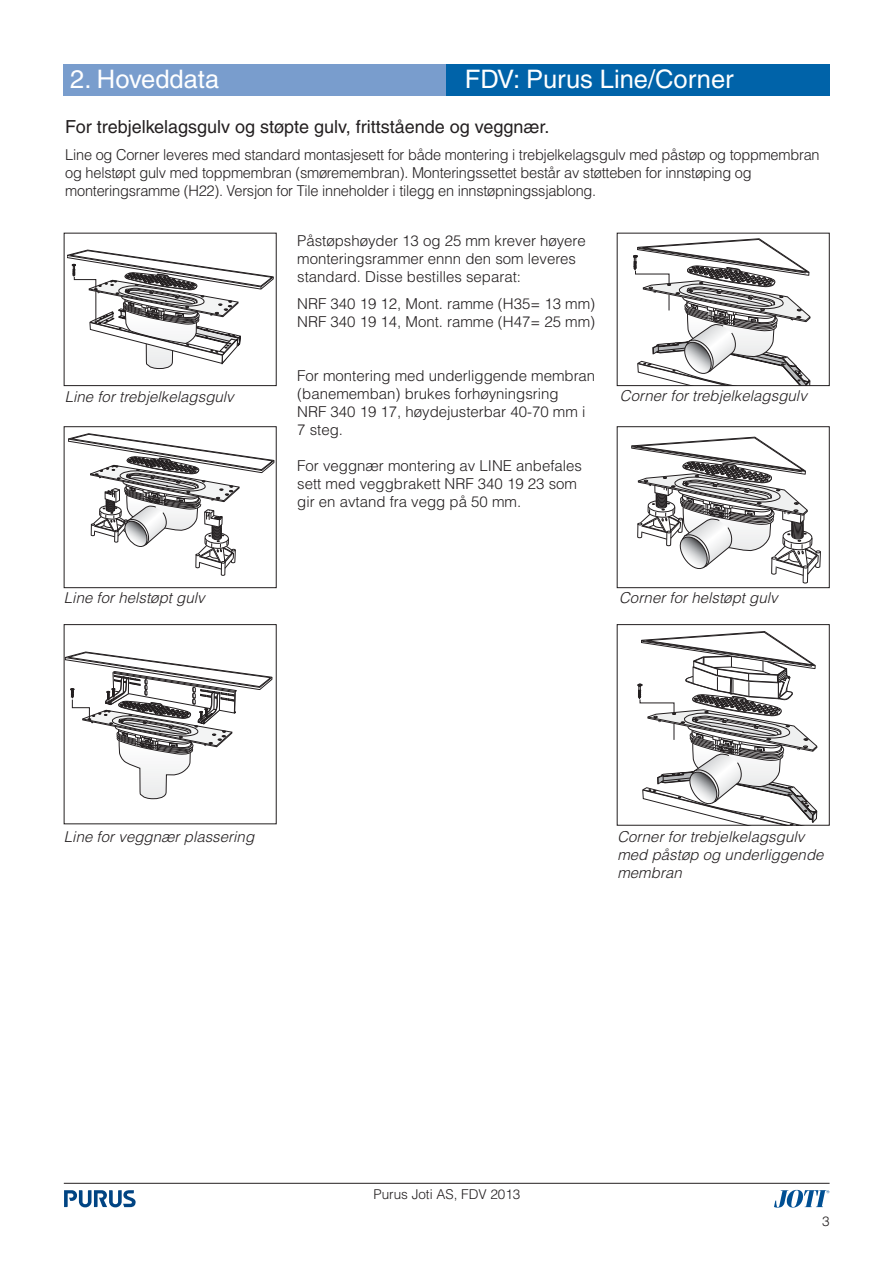
<style>
.page{position:relative;width:893px;height:1263px;background:#fff}
.page>*{position:absolute;margin:0;border:0;box-sizing:border-box;transform-origin:0 0}
.t1{font:25.5px "Helvetica";color:#fff}
.t2{font:18px "Helvetica";color:#231f20}
.t3{font:300 15px/18px "Helvetica";color:#231f20}
.t4{font:italic 300 15px/18px "Helvetica";color:#231f20}
.t5{font:300 13.5px "Helvetica";color:#231f20}
</style>
<div class="page">
<hr style="left:64px;top:1183px;width:765px;height:1px;background:#231f20">
<svg style="left:64px;top:1190px;width:72px;height:17px"></svg>
<svg style="left:774px;top:1189px;width:55px;height:19px"></svg>
<div style="left:64px;top:64px;width:383px;height:32px;background:#799dcd"></div>
<div style="left:447px;top:64px;width:382px;height:32px;background:#0063a9"></div>
<svg style="left:67px;top:250px;width:207px;height:120px"></svg>
<hr style="left:96px;top:291px;width:1px;height:31px;background:#231f20">
<svg style="left:68px;top:434px;width:206px;height:141px"></svg>
<div style="left:64px;top:426px;width:212px;height:162px;border:1px solid #231f20"></div>
<svg style="left:633px;top:239px;width:177px;height:145px"></svg>
<div style="left:617px;top:233px;width:212px;height:153px;border:1px solid #231f20"></div>
<svg style="left:631px;top:437px;width:189px;height:146px"></svg>
<div style="left:617px;top:426px;width:212px;height:162px;border:1px solid #231f20"></div>
<svg style="left:66px;top:651px;width:206px;height:148px"></svg>
<svg style="left:637px;top:631px;width:180px;height:193px"></svg>
<div style="left:617px;top:624px;width:212px;height:202px;border:1px solid #231f20"></div>
<h1 class="t1" style="left:70px;top:69px;width:150px">2. Hoveddata</h1>
<h1 class="t1" style="left:465px;top:69px;width:270px">FDV: Purus Line/Corner</h1>
<p class="t2" style="left:65px;top:121px;width:485px">For trebjelkelagsgulv og støpte gulv, frittstående og veggnær.</p>
<p class="t3" style="left:65px;top:148px;width:755px">Line og Corner leveres med standard montasjesett for både montering i trebjelkelagsgulv med påstøp og toppmembran og helstøpt gulv med toppmembran (smøremembran). Monteringssettet består av støtteben for innstøping og monteringsramme (H22). Versjon for Tile inneholder i tilegg en innstøpningssjablong.</p>
<p class="t4" style="left:65px;top:389px;width:173px">Line for trebjelkelagsgulv</p>
<p class="t4" style="left:64px;top:591px;width:145px">Line for helstøpt gulv</p>
<p class="t3" style="left:297px;top:233px;width:290px">Påstøpshøyder 13 og 25 mm krever høyere monteringsrammer ennn den som leveres standard. Disse bestilles separat:</p>
<p class="t3" style="left:297px;top:296px;width:299px">NRF 340 19 12, Mont. ramme (H35= 13 mm)<br>NRF 340 19 14, Mont. ramme (H47= 25 mm)</p>
<p class="t3" style="left:297px;top:368px;width:299px">For montering med underliggende membran (banememban) brukes forhøyningsring<br>NRF 340 19 17, høydejusterbar 40-70 mm i<br>7 steg.</p>
<p class="t3" style="left:297px;top:458px;width:286px">For veggnær montering av LINE anbefales sett med veggbrakett NRF 340 19 23 som gir en avtand fra vegg på 50 mm.</p>
<p class="t4" style="left:620px;top:388px;width:191px">Corner for trebjelkelagsgulv</p>
<p class="t4" style="left:619px;top:591px;width:163px">Corner for helstøpt gulv</p>
<p class="t4" style="left:64px;top:829px;width:195px">Line for veggnær plassering</p>
<p class="t4" style="left:617px;top:829px;width:211px">Corner for trebjelkelagsgulv med påstøp og underliggende membran</p>
<p class="t5" style="left:373px;top:1190px;width:148px">Purus Joti AS, FDV 2013</p>
<p class="t5" style="left:822px;top:1217px;width:9px">3</p>
</div>
